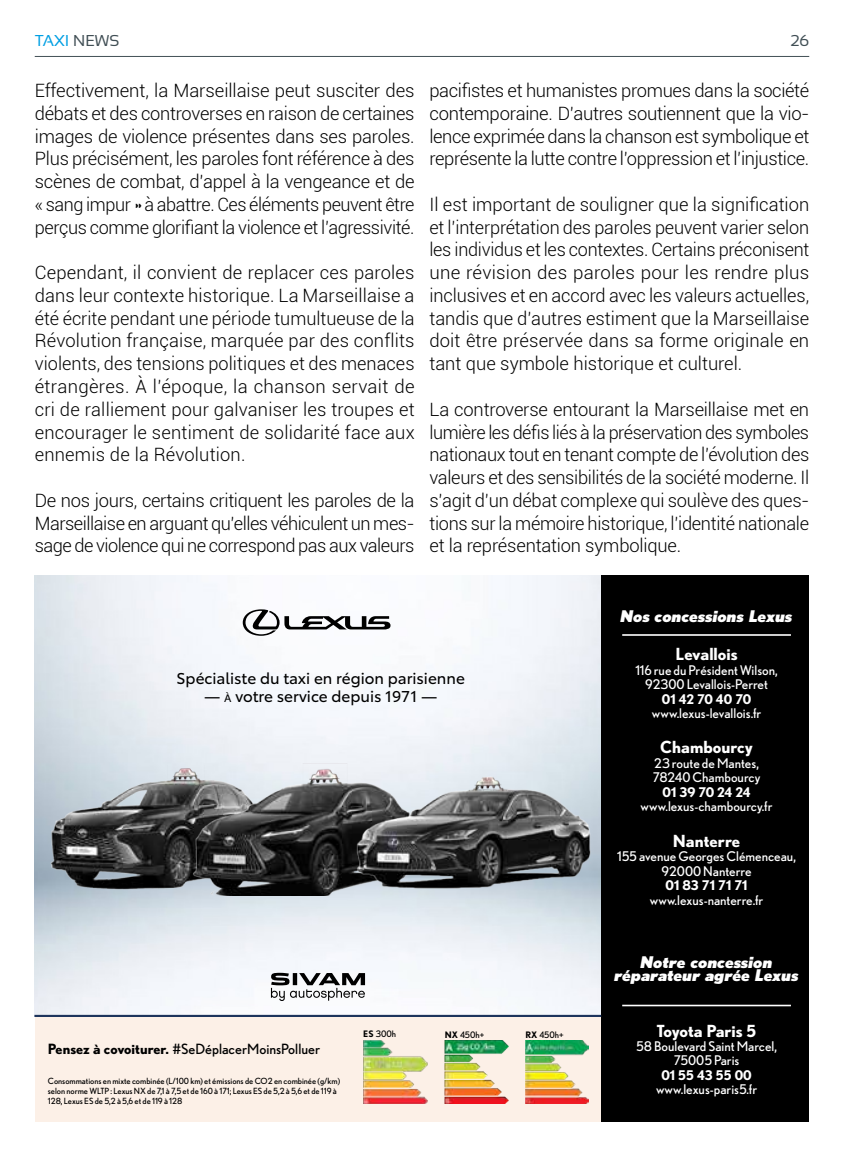
<style>
.page{position:relative;width:844px;height:1166px;background:#fff}
.page>*{position:absolute;margin:0;border:0;box-sizing:border-box;transform-origin:0 0}
.t1{font:300 18.38px/22.8px "Roboto";letter-spacing:-.02em;color:#000;text-align:justify}
.t2{font:700 16.62px "Nobel";color:#fff}
.t3{font:italic 900 16.1px/12.8px "Nobel";color:#fff;text-align:center}
.t4{font:15.75px "Sansation";color:#009fe3}
.t5{font:15.75px "Sansation";color:#414f55}
.t6{font:15.4px "Toyota Type";color:#000}
.t7{font:14.17px "Nobel";color:#000}
.t8{font:13.3px/14.5px "Nobel";color:#fff;text-align:center}
.t9{font:700 13.3px "Nobel";color:#fff}
.t10{font:8.92px "Nobel";color:#000}
.t11{font:8.58px/10.2px "Nobel";color:#000}
.s1{color:#414f55}
.s2{font-size:10.85px}
.s3{font-weight:700}
</style>
<div class="page">
<hr style="left:35px;top:56px;width:774px;height:1px;background:#414f55">
<div style="left:35px;top:1016px;width:566px;height:105px;background:#fcf0e7"></div>
<div style="left:601px;top:575px;width:208px;height:546px;background:#000"></div>
<hr style="left:35px;top:1015px;width:566px;height:2px;background:#1d345c">
<img style="left:363px;top:1040px;width:64px;height:64px">
<img style="left:444px;top:1040px;width:64px;height:64px">
<img style="left:525px;top:1041px;width:63px;height:63px">
<img style="left:35px;top:765px;width:281px;height:133px">
<img style="left:151px;top:763px;width:335px;height:133px">
<img style="left:316px;top:771px;width:285px;height:132px">
<hr style="left:622px;top:634px;width:168px;height:2px;background:#fff">
<hr style="left:622px;top:1004px;width:168px;height:2px;background:#fff">
<svg style="left:271px;top:973px;width:94px;height:28px"></svg>
<svg style="left:243px;top:609px;width:147px;height:27px"></svg>
<p class="t4" style="left:35px;top:32px;width:86px">TAXI <span class="s1">NEWS</span></p>
<p class="t5" style="left:790px;top:32px;width:20px">26</p>
<p class="t1" style="left:35px;top:79px;width:381px">Effectivement, la Marseillaise peut susciter des débats et des controverses en raison de certaines images de violence présentes dans ses paroles.<br>Plus précisément, les paroles font référence à des scènes de combat, d’appel à la vengeance et de « sang impur » à abattre. Ces éléments peuvent être perçus comme glorifiant la violence et l’agressivité.</p>
<p class="t1" style="left:35px;top:261px;width:381px">Cependant, il convient de replacer ces paroles dans leur contexte historique. La Marseillaise a été écrite pendant une période tumultueuse de la Révolution française, marquée par des conflits violents, des tensions politiques et des menaces étrangères. À l’époque, la chanson servait de cri de ralliement pour galvaniser les troupes et encourager le sentiment de solidarité face aux ennemis de la Révolution.</p>
<p class="t1" style="left:35px;top:488px;width:381px">De nos jours, certains critiquent les paroles de la Marseillaise en arguant qu’elles véhiculent un mes&shy;sage de violence qui ne correspond pas aux valeurs</p>
<p class="t1" style="left:429px;top:79px;width:381px">pacifistes et humanistes promues dans la société contemporaine. D’autres soutiennent que la vio&shy;lence exprimée dans la chanson est symbolique et représente la lutte contre l’oppression et l’injustice.</p>
<p class="t1" style="left:429px;top:192px;width:381px">Il est important de souligner que la signification et l’interprétation des paroles peuvent varier selon les individus et les contextes. Certains préconisent une révision des paroles pour les rendre plus inclusives et en accord avec les valeurs actuelles, tandis que d’autres estiment que la Marseillaise doit être préservée dans sa forme originale en tant que symbole historique et culturel.</p>
<p class="t1" style="left:429px;top:397px;width:381px">La controverse entourant la Marseillaise met en lumière les défis liés à la préservation des symboles nationaux tout en tenant compte de l’évolution des valeurs et des sensibilités de la société moderne. Il s’agit d’un débat complexe qui soulève des ques&shy;tions sur la mémoire historique, l’identité nationale et la représentation symbolique.</p>
<p class="t6" style="left:177px;top:666px;width:290px">Spécialiste du taxi en région parisienne</p>
<p class="t6" style="left:204px;top:685px;width:235px">— <span class="s2">à</span> votre service depuis 1971 —</p>
<p class="t7" style="left:48px;top:1040px;width:274px"><span class="s3">Pensez à covoiturer.</span> #SeDéplacerMoinsPolluer</p>
<p class="t11" style="left:48px;top:1075px;width:294px">Consommations en mixte combinée (L/100 km) et émissions de CO2 en combinée (g/km) selon norme WLTP : Lexus NX de 7,1 à 7,5 et de 160 à 171; Lexus ES de 5,2 à 5,6 et de 119 à<br>128, Lexus ES de 5,2 à 5,6 et de 119 à 128</p>
<p class="t10" style="left:363px;top:1028px;width:34px"><span class="s3">ES</span> 300h</p>
<p class="t10" style="left:444px;top:1029px;width:41px"><span class="s3">NX</span> 450h+</p>
<p class="t10" style="left:525px;top:1029px;width:40px"><span class="s3">RX</span> 450h+</p>
<p class="t3" style="left:620px;top:609px;width:173px">Nos concessions Lexus</p>
<p class="t2" style="left:675px;top:644px;width:63px">Levallois</p>
<p class="t8" style="left:635px;top:662px;width:144px">116 rue du Président Wilson,<br>92300 Levallois-Perret</p>
<p class="t9" style="left:661px;top:691px;width:91px">01 42 70 40 70</p>
<p class="t8" style="left:651px;top:706px;width:111px">www.lexus-levallois.fr</p>
<p class="t2" style="left:660px;top:737px;width:94px">Chambourcy</p>
<p class="t8" style="left:652px;top:756px;width:109px;text-align:left">23 route de Mantes,<br>78240 Chambourcy</p>
<p class="t9" style="left:662px;top:784px;width:90px">01 39 70 24 24</p>
<p class="t8" style="left:640px;top:799px;width:133px">www.lexus-chambourcy.fr</p>
<p class="t2" style="left:672px;top:831px;width:69px">Nanterre</p>
<p class="t8" style="left:617px;top:849px;width:180px">155 avenue Georges Clémenceau,<br>92000 Nanterre</p>
<p class="t9" style="left:665px;top:877px;width:83px">01 83 71 71 71</p>
<p class="t8" style="left:649px;top:892px;width:115px">www.lexus-nanterre.fr</p>
<p class="t3" style="left:614px;top:955px;width:186px">Notre concession réparateur agrée Lexus</p>
<p class="t2" style="left:656px;top:1020px;width:101px">Toyota Paris 5</p>
<p class="t8" style="left:636px;top:1039px;width:142px">58 Boulevard Saint Marcel,<br>75005 Paris</p>
<p class="t9" style="left:661px;top:1067px;width:92px">01 55 43 55 00</p>
<p class="t8" style="left:655px;top:1082px;width:103px">www.lexus-paris5.fr</p>
</div>
